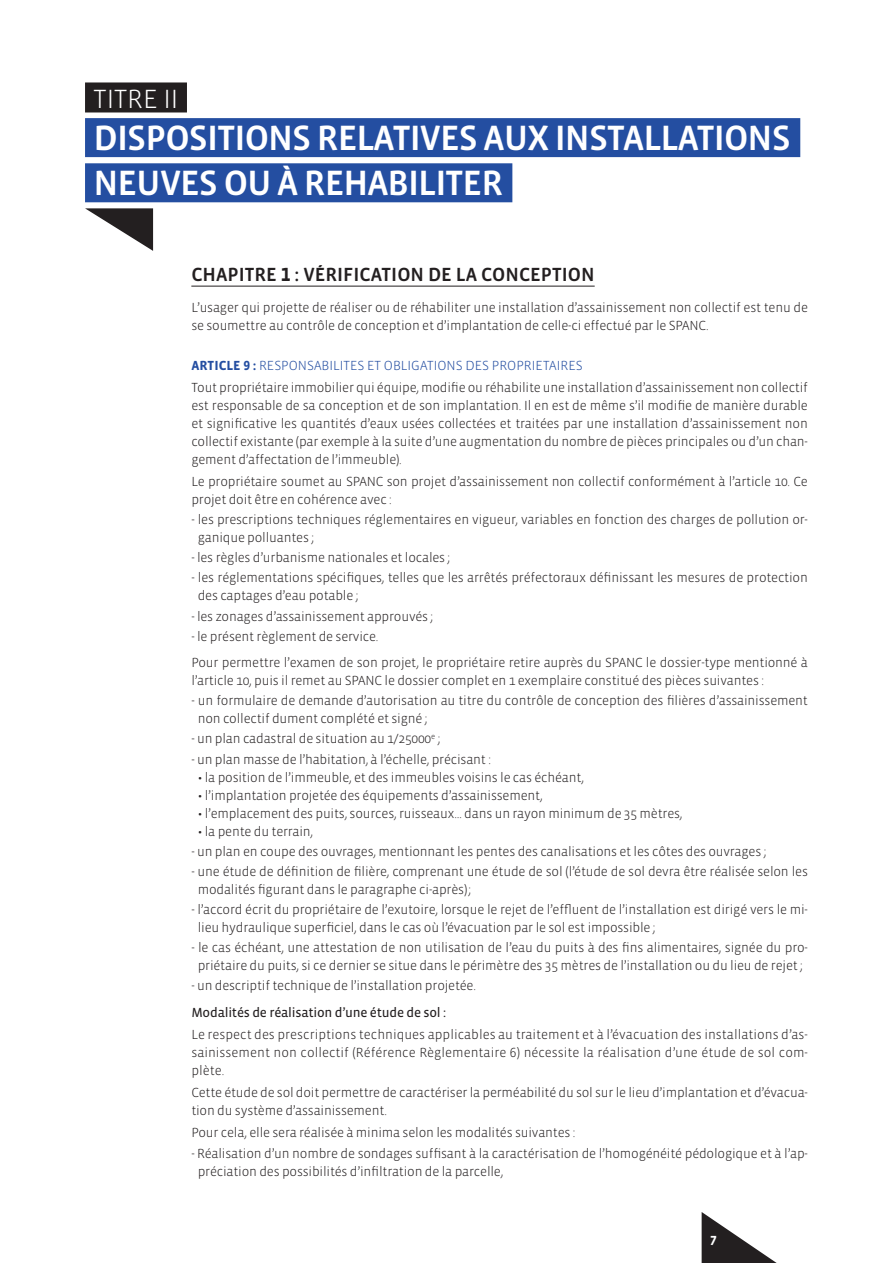
<style>
.page{position:relative;width:893px;height:1263px;background:#fff}
.page>*{position:absolute;margin:0;border:0;box-sizing:border-box;transform-origin:0 0}
.t1{font:500 36px/45.2px "Vista Sans OT";letter-spacing:-.025em;color:#fff}
.t2{font:300 27px "Vista Sans OT";color:#fff}
.t3{font:500 19.5px "Vista Sans OT";color:#231f20}
.t4{font:300 13.5px/18px "Vista Sans OT";letter-spacing:-.015em;color:#231f20}
.t5{font:13.5px "Vista Sans OT";letter-spacing:-.015em;color:#231f20}
.t6{font:700 13.5px "Vista Sans OT";color:#244ea1}
.t7{font:700 13.5px "Vista Sans OT";color:#fff}
.s1{font-family:"Vista Sans Alt";font-weight:700}
.s2{font-family:"Vista Sans Alt";font-weight:700;color:#244ea1}
.s3{font-weight:700;color:#244ea1}
.s4{color:#244ea1}
</style>
<div class="page">
<svg style="left:702px;top:1212px;width:75px;height:51px"></svg>
<div style="left:85px;top:82px;width:102px;height:30px;background:#231f20"></div>
<div style="left:85px;top:118px;width:715px;height:39px;background:#244ea1"></div>
<div style="left:85px;top:163px;width:427px;height:39px;background:#244ea1"></div>
<hr style="left:191px;top:286px;width:404px;height:1px;background:#231f20">
<svg style="left:85px;top:208px;width:68px;height:43px"></svg>
<h2 class="t2" style="left:94px;top:85px;width:86px">TITRE II</h2>
<h1 class="t1" style="left:94px;top:116px;width:699px">DISPOSITIONS RELATIVES AUX INSTALLATIONS<br>NEUVES OU À REHABILITER</h1>
<h3 class="t3" style="left:191px;top:265px;width:405px">CHAPITRE <span class="s1">1</span> : VÉRIFICATION DE LA CONCEPTION</h3>
<p class="t4" style="left:191px;top:299px;width:618px">L’usager qui projette de réaliser ou de réhabiliter une installation d’assainissement non collectif est tenu de se soumettre au contrôle de conception et d’implantation de celle-ci effectué par le SPANC.</p>
<p class="t6" style="left:191px;top:358px;width:24px">ARTICLE</p>
<p class="t4" style="left:191px;top:354px;width:618px;line-height:22.2px;text-indent:52px"><span class="s2">9</span> <span class="s3">:</span> <span class="s4">RESPONSABILITES ET OBLIGATIONS DES PROPRIETAIRES<br></span>Tout propriétaire immobilier qui équipe, modifie ou réhabilite une installation d’assainissement non collectif</p>
<p class="t4" style="left:191px;top:396px;width:618px;text-align:justify">est responsable de sa conception et de son implantation. Il en est de même s’il modifie de manière durable et significative les quantités d’eaux usées collectées et traitées par une installation d’assainissement non collectif existante (par exemple à la suite d’une augmentation du nombre de pièces principales ou d’un chan&shy;gement d’affectation de l’immeuble).</p>
<p class="t4" style="left:191px;top:473px;width:618px">Le propriétaire soumet au SPANC son projet d’assainissement non collectif conformément à l’article 10. Ce projet doit être en cohérence avec :</p>
<p class="t4" style="left:198px;top:511px;width:612px;text-indent:-6px">- les prescriptions techniques réglementaires en vigueur, variables en fonction des charges de pollution or&shy;ganique polluantes ;</p>
<p class="t4" style="left:191px;top:549px;width:260px">- les règles d’urbanisme nationales et locales ;</p>
<p class="t4" style="left:198px;top:569px;width:612px;text-indent:-6px">- les réglementations spécifiques, telles que les arrêtés préfectoraux définissant les mesures de protection des captages d’eau potable ;</p>
<p class="t4" style="left:191px;top:607px;width:243px">- les zonages d’assainissement approuvés ;</p>
<p class="t4" style="left:191px;top:623px;width:618px;line-height:26.5px">- le présent règlement de service.<br>Pour permettre l’examen de son projet, le propriétaire retire auprès du SPANC le dossier-type mentionné à</p>
<p class="t4" style="left:191px;top:672px;width:574px">l’article 10, puis il remet au SPANC le dossier complet en 1 exemplaire constitué des pièces suivantes :</p>
<p class="t4" style="left:198px;top:692px;width:612px;text-indent:-6px">- un formulaire de demande d’autorisation au titre du contrôle de conception des filières d’assainissement non collectif dument complété et signé ;</p>
<p class="t4" style="left:191px;top:730px;width:250px">- un plan cadastral de situation au 1/25000<sup>e</sup> ;</p>
<p class="t4" style="left:191px;top:750px;width:301px">- un plan masse de l’habitation, à l’échelle, précisant :</p>
<p class="t4" style="left:198px;top:768px;width:388px">• la position de l’immeuble, et des immeubles voisins le cas échéant,</p>
<p class="t4" style="left:198px;top:786px;width:347px">• l’implantation projetée des équipements d’assainissement,</p>
<p class="t4" style="left:198px;top:804px;width:486px">• l’emplacement des puits, sources, ruisseaux… dans un rayon minimum de 35 mètres,</p>
<p class="t4" style="left:198px;top:822px;width:117px">• la pente du terrain,</p>
<p class="t4" style="left:191px;top:842px;width:576px">- un plan en coupe des ouvrages, mentionnant les pentes des canalisations et les côtes des ouvrages ;</p>
<p class="t4" style="left:198px;top:862px;width:612px;text-indent:-6px">- une étude de définition de filière, comprenant une étude de sol (l’étude de sol devra être réalisée selon les modalités figurant dans le paragraphe ci-après);</p>
<p class="t4" style="left:198px;top:901px;width:612px;text-indent:-6px">- l’accord écrit du propriétaire de l’exutoire, lorsque le rejet de l’effluent de l’installation est dirigé vers le mi&shy;lieu hydraulique superficiel, dans le cas où l’évacuation par le sol est impossible ;</p>
<p class="t4" style="left:191px;top:939px;width:618px;text-align:center">- le cas échéant, une attestation de non utilisation de l’eau du puits à des fins alimentaires, signée du pro&shy;priétaire du puits, si ce dernier se situe dans le périmètre des 35 mètres de l’installation ou du lieu de rejet ;</p>
<p class="t4" style="left:191px;top:977px;width:286px">- un descriptif technique de l’installation projetée.</p>
<p class="t5" style="left:191px;top:1005px;width:256px">Modalités de réalisation d’une étude de sol :</p>
<p class="t4" style="left:191px;top:1026px;width:618px;text-align:justify">Le respect des prescriptions techniques applicables au traitement et à l’évacuation des installations d’as&shy;sainissement non collectif (Référence Règlementaire 6) nécessite la réalisation d’une étude de sol com&shy;plète.</p>
<p class="t4" style="left:191px;top:1084px;width:618px">Cette étude de sol doit permettre de caractériser la perméabilité du sol sur le lieu d’implantation et d’évacua&shy;tion du système d’assainissement.</p>
<p class="t4" style="left:191px;top:1124px;width:386px">Pour cela, elle sera réalisée à minima selon les modalités suivantes :</p>
<p class="t4" style="left:198px;top:1144px;width:612px;text-indent:-6px">- Réalisation d’un nombre de sondages suffisant à la caractérisation de l’homogénéité pédologique et à l’ap&shy;préciation des possibilités d’infiltration de la parcelle,</p>
<p class="t7" style="left:710px;top:1233px;width:8px">7</p>
</div>
